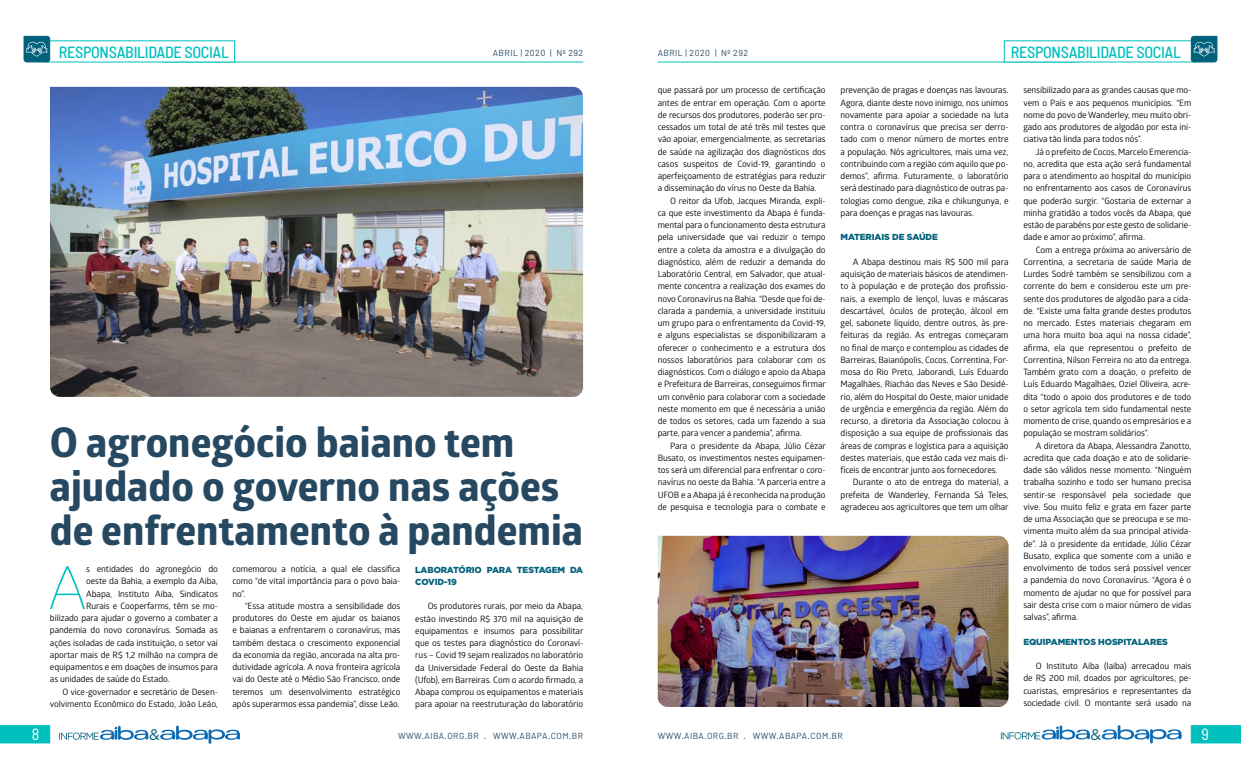
<style>
.page{position:relative;width:1241px;height:769px;background:#fff}
.page>*{position:absolute;margin:0;border:0;box-sizing:border-box;transform-origin:0 0}
.t1{font:200 62.04px "Kyrial Display Pro";color:#00c0be}
.t2{font:700 40.86px/43.8px "Globerx";color:#264861}
.t3{font:500 semi-condensed 16.19px "Barlow";letter-spacing:-.02em;color:#00c0be}
.t4{font:semi-condensed 16.19px "Barlow";color:#fff}
.t5{font:15.4px "Gotham Rounded";color:#00617a}
.t6{font:8.75px/12.2px "Glober";letter-spacing:-.01em;color:#000;text-align:justify}
.t7{font:8.75px "Barlow";letter-spacing:.05em;color:#264861}
.t8{font:900 8.75px/12.2px "Gotham";letter-spacing:-.01em;color:#00617b}
</style>
<div class="page">
<svg style="left:0;top:725px;width:50px;height:18px"></svg>
<svg style="left:1190px;top:725px;width:50px;height:18px"></svg>
<hr style="left:162px;top:62px;width:421px;height:1px;background:#00c0be">
<hr style="left:657px;top:62px;width:421px;height:1px;background:#00c0be">
<svg style="left:160px;top:725px;width:80px;height:19px"></svg>
<svg style="left:59px;top:725px;width:90px;height:15px"></svg>
<svg style="left:1101px;top:725px;width:80px;height:19px"></svg>
<svg style="left:1000px;top:725px;width:90px;height:15px"></svg>
<svg style="left:1190px;top:36px;width:27px;height:26px"></svg>
<svg style="left:23px;top:36px;width:27px;height:26px"></svg>
<img style="left:50px;top:87px;width:533px;height:310px">
<img style="left:657px;top:536px;width:351px;height:171px">
<h3 class="t3" style="left:59px;top:42px;width:172px">RESPONSABILIDADE SOCIAL</h3>
<h3 class="t3" style="left:1010px;top:42px;width:172px">RESPONSABILIDADE SOCIAL</h3>
<p class="t7" style="left:493px;top:47px;width:92px">ABRIL | 2020 | Nº 292</p>
<p class="t7" style="left:657px;top:47px;width:92px">ABRIL | 2020 | Nº 292</p>
<h2 class="t2" style="left:50px;top:420px;width:534px">O agronegócio baiano tem ajudado o governo nas ações de enfrentamento à pandemia</h2>
<h1 class="t1" style="left:48px;top:543px;width:40px">A</h1>
<p class="t6" style="left:86px;top:563px;width:133px">s entidades do agronegócio do</p>
<p class="t8" style="left:415px;top:563px;width:169px">LABORATÓRIO PARA TESTAGEM DA<br>COVID-19</p>
<p class="t6" style="left:415px;top:600px;width:170px;text-indent:12px">Os produtores rurais, por meio da Abapa, estão investindo R$ 370 mil na aquisição de equipamentos e insumos para possibilitar que os testes para diagnóstico do Coronaví&shy;rus – Covid 19 sejam realizados no laboratório da Universidade Federal do Oeste da Bahia (Ufob), em Barreiras. Com o acordo firmado, a Abapa comprou os equipamentos e materiais para apoiar na reestruturação do laboratório</p>
<p class="t6" style="left:232px;top:563px;width:169px">comemorou a notícia, a qual ele classifica como “de vital importância para o povo baia&shy;no”.</p>
<p class="t6" style="left:232px;top:599px;width:169px;text-indent:12px">“Essa atitude mostra a sensibilidade dos produtores do Oeste em ajudar os baianos e baianas a enfrentarem o coronavírus, mas também destaca o crescimento exponencial da economia da região, ancorada na alta pro&shy;dutividade agrícola. A nova fronteira agrícola vai do Oeste até o Médio São Francisco, onde teremos um desenvolvimento estratégico após superarmos essa pandemia”, disse Leão.</p>
<p class="t6" style="left:86px;top:575px;width:133px">oeste da Bahia, a exemplo da Aiba,</p>
<p class="t6" style="left:86px;top:587px;width:133px">Abapa, Instituto Aiba, Sindicatos</p>
<p class="t6" style="left:86px;top:599px;width:133px">Rurais e Cooperfarms, têm se mo-</p>
<p class="t6" style="left:50px;top:612px;width:169px">bilizado para ajudar o governo a combater a</p>
<p class="t6" style="left:50px;top:624px;width:169px">pandemia do novo coronavírus. Somada as</p>
<p class="t6" style="left:50px;top:636px;width:169px">ações isoladas de cada instituição, o setor vai</p>
<p class="t6" style="left:50px;top:648px;width:169px">aportar mais de R$ 1,2 milhão na compra de</p>
<p class="t6" style="left:50px;top:661px;width:169px">equipamentos e em doações de insumos para</p>
<p class="t6" style="left:50px;top:673px;width:121px">as unidades de saúde do Estado.</p>
<p class="t6" style="left:62px;top:685px;width:157px">O vice-governador e secretário de Desen-</p>
<p class="t6" style="left:50px;top:697px;width:169px">volvimento Econômico do Estado, João Leão,</p>
<p class="t6" style="left:657px;top:84px;width:170px">que passará por um processo de certificação antes de entrar em operação. Com o aporte de recursos dos produtores, poderão ser pro&shy;cessados um total de até três mil testes que vão apoiar, emergencialmente, as secretarias de saúde na agilização dos diagnósticos dos casos suspeitos de Covid-19, garantindo o aperfeiçoamento de estratégias para reduzir a disseminação do vírus no Oeste da Bahia.</p>
<p class="t6" style="left:657px;top:194px;width:170px;text-indent:12px">O reitor da Ufob, Jacques Miranda, expli&shy;ca que este investimento da Abapa é funda&shy;mental para o funcionamento desta estrutura pela universidade que vai reduzir o tempo entre a coleta da amostra e a divulgação do diagnóstico, além de reduzir a demanda do Laboratório Central, em Salvador, que atual&shy;mente concentra a realização dos exames do novo Coronavírus na Bahia. “Desde que foi de&shy;clarada a pandemia, a universidade instituiu um grupo para o enfrentamento da Covid-19, e alguns especialistas se disponibilizaram a oferecer o conhecimento e a estrutura dos nossos laboratórios para colaborar com os diagnósticos. Com o diálogo e apoio da Abapa e Prefeitura de Barreiras, conseguimos firmar um convênio para colaborar com a sociedade neste momento em que é necessária a união de todos os setores, cada um fazendo a sua parte, para vencer a pandemia”, afirma.</p>
<p class="t6" style="left:657px;top:439px;width:170px;text-indent:12px">Para o presidente da Abapa, Júlio Cézar Busato, os investimentos nestes equipamen&shy;tos será um diferencial para enfrentar o coro&shy;navírus no oeste da Bahia. “A parceria entre a UFOB e a Abapa já é reconhecida na produção de pesquisa e tecnologia para o combate e</p>
<p class="t6" style="left:840px;top:84px;width:169px">prevenção de pragas e doenças nas lavouras.<br>Agora, diante deste novo inimigo, nos unimos novamente para apoiar a sociedade na luta contra o coronavírus que precisa ser derro&shy;tado com o menor número de mortes entre a população. Nós agricultores, mais uma vez, contribuindo com a região com aquilo que po&shy;demos”, afirma. Futuramente, o laboratório será destinado para diagnóstico de outras pa&shy;tologias como dengue, zika e chikungunya, e para doenças e pragas nas lavouras.</p>
<p class="t8" style="left:840px;top:231px;width:99px">MATERIAIS DE SAÚDE</p>
<p class="t6" style="left:840px;top:255px;width:169px;text-indent:12px">A Abapa destinou mais R$ 500 mil para aquisição de materiais básicos de atendimen&shy;to à população e de proteção dos profissio&shy;nais, a exemplo de lençol, luvas e máscaras descartável, óculos de proteção, álcool em gel, sabonete líquido, dentre outros, às pre&shy;feituras da região. As entregas começaram no final de março e contemplou as cidades de Barreiras, Baianópolis, Cocos, Correntina, For&shy;mosa do Rio Preto, Jaborandi, Luís Eduardo Magalhães, Riachão das Neves e São Desidé&shy;rio, além do Hospital do Oeste, maior unidade de urgência e emergência da região. Além do recurso, a diretoria da Associação colocou à disposição a sua equipe de profissionais das áreas de compras e logística para a aquisição destes materiais, que estão cada vez mais di&shy;fíceis de encontrar junto aos fornecedores.</p>
<p class="t6" style="left:840px;top:476px;width:170px;text-indent:12px">Durante o ato de entrega do material, a prefeita de Wanderley, Fernanda Sá Teles, agradeceu aos agricultores que tem um olhar</p>
<p class="t6" style="left:1023px;top:84px;width:169px">sensibilizado para as grandes causas que mo&shy;vem o País e aos pequenos municípios. “Em nome do povo de Wanderley, meu muito obri&shy;gado aos produtores de algodão por esta ini&shy;ciativa tão linda para todos nós”.</p>
<p class="t6" style="left:1023px;top:145px;width:169px;text-indent:12px">Já o prefeito de Cocos, Marcelo Emerencia&shy;no, acredita que esta ação será fundamental para o atendimento ao hospital do município no enfrentamento aos casos de Coronavírus que poderão surgir. “Gostaria de externar a minha gratidão a todos vocês da Abapa, que estão de parabéns por este gesto de solidarie&shy;dade e amor ao próximo”, afirma.</p>
<p class="t6" style="left:1023px;top:243px;width:169px;text-indent:12px">Com a entrega próxima ao aniversário de Correntina, a secretaria de saúde Maria de Lurdes Sodré também se sensibilizou com a corrente do bem e considerou este um pre&shy;sente dos produtores de algodão para a cida&shy;de. “Existe uma falta grande destes produtos no mercado. Estes materiais chegaram em uma hora muito boa aqui na nossa cidade”, afirma, ela que representou o prefeito de Correntina, Nilson Ferreira no ato da entrega.<br>Também grato com a doação, o prefeito de Luís Eduardo Magalhães, Oziel Oliveira, acre&shy;dita “todo o apoio dos produtores e de todo o setor agrícola tem sido fundamental neste momento de crise, quando os empresários e a população se mostram solidários”.</p>
<p class="t6" style="left:1023px;top:439px;width:170px;text-indent:12px">A diretora da Abapa, Alessandra Zanotto, acredita que cada doação e ato de solidarie&shy;dade são válidos nesse momento. “Ninguém trabalha sozinho e todo ser humano precisa sentir-se responsável pela sociedade que vive. Sou muito feliz e grata em fazer parte de uma Associação que se preocupa e se mo&shy;vimenta muito além da sua principal ativida&shy;de”. Já o presidente da entidade, Júlio Cézar Busato, explica que somente com a união e envolvimento de todos será possível vencer a pandemia do novo Coronavírus. “Agora é o momento de ajudar no que for possível para sair desta crise com o maior número de vidas salvas”, afirma.</p>
<p class="t8" style="left:1023px;top:635px;width:146px">EQUIPAMENTOS HOSPITALARES</p>
<p class="t6" style="left:1023px;top:660px;width:169px;text-indent:12px">O Instituto Aiba (Iaiba) arrecadou mais de R$ 200 mil, doados por agricultores, pe&shy;cuaristas, empresários e representantes da sociedade civil. O montante será usado na</p>
<h3 class="t4" style="left:32px;top:724px;width:9px">8</h3>
<h3 class="t5" style="left:149px;top:724px;width:12px">&amp;</h3>
<h3 class="t5" style="left:1090px;top:724px;width:12px">&amp;</h3>
<h3 class="t4" style="left:1201px;top:724px;width:9px">9</h3>
<p class="t7" style="left:398px;top:730px;width:187px">WWW.AIBA.ORG.BR . WWW.ABAPA.COM.BR</p>
<p class="t7" style="left:657px;top:730px;width:187px">WWW.AIBA.ORG.BR . WWW.ABAPA.COM.BR</p>
</div>
